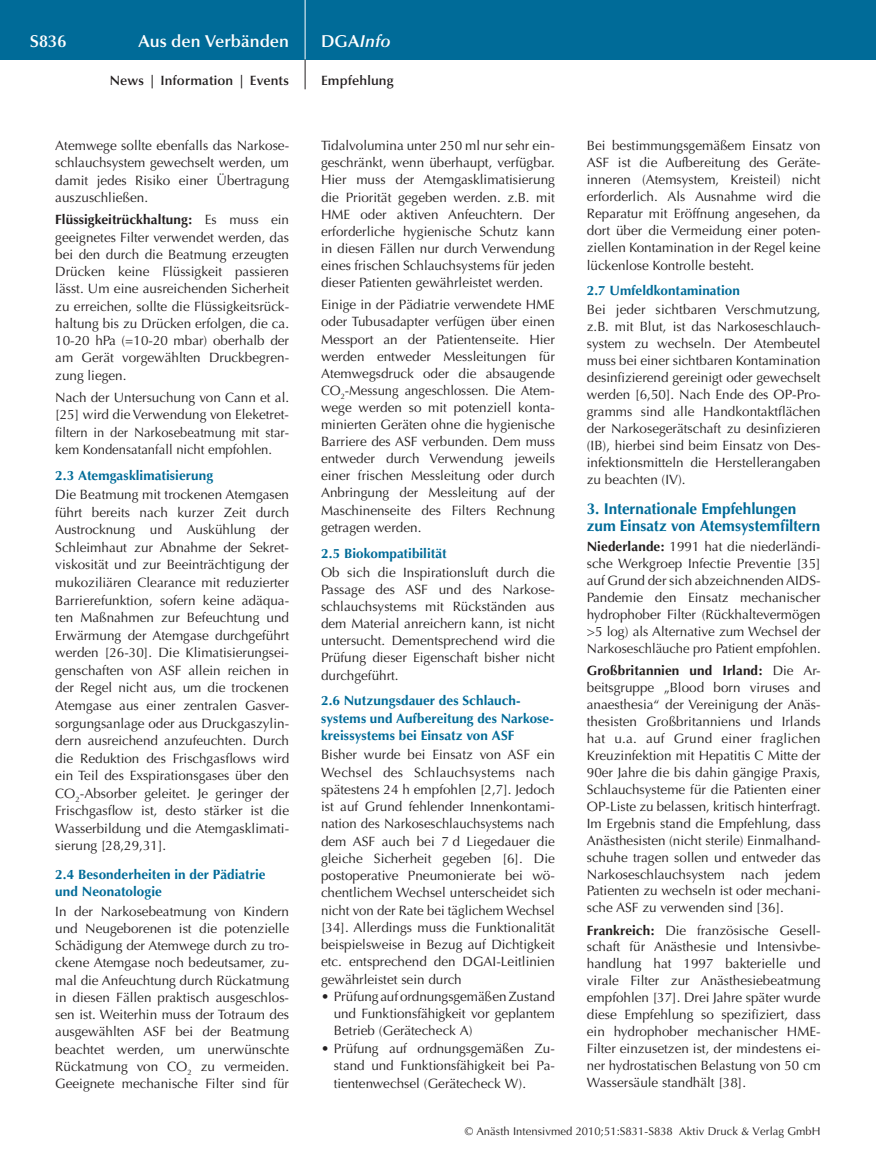
<style>
.page{position:relative;width:876px;height:1174px;background:#fff}
.page>*{position:absolute;margin:0;border:0;box-sizing:border-box;transform-origin:0 0}
.t1{font:600 17.25px "Optima";color:#fff}
.t2{font:italic 600 17.25px "Optima";color:#fff}
.t3{font:700 15.75px/17.4px "Optima";color:#006b98}
.t4{font:13.5px/17.2px "Optima";color:#231f20;text-align:justify}
.t5{font:700 13.5px/17.4px "Optima";letter-spacing:.005em;color:#006b98}
.t6{font:600 13.5px "Optima";letter-spacing:.01em;color:#231f20}
.t7{font:11.25px "Optima";letter-spacing:.005em;color:#231f20}
.s1{font-style:normal}
.s2{font-weight:700}
</style>
<div class="page">
<div style="left:0;top:0;width:876px;height:60px;background:#006b98"></div>
<hr style="left:305px;top:0;width:1px;height:60px;background:#fff">
<svg style="left:305px;top:60px;width:1px;height:29px"></svg>
<p class="t1" style="left:30px;top:31px;width:38px">S836</p>
<p class="t1" style="left:138px;top:31px;width:152px">Aus den Verbänden</p>
<p class="t2" style="left:321px;top:31px;width:71px"><span class="s1">DGA</span>Info</p>
<p class="t6" style="left:110px;top:73px;width:181px">News | Information | Events</p>
<p class="t6" style="left:321px;top:73px;width:74px">Empfehlung</p>
<p class="t4" style="left:55px;top:137px;width:235px">Atemwege sollte ebenfalls das Narkose&shy;schlauchsystem gewechselt werden, um damit jedes Risiko einer Übertragung auszuschließen.</p>
<p class="t4" style="left:55px;top:211px;width:235px"><span class="s2">Flüssigkeitrückhaltung:</span> Es muss ein geeignetes Filter verwendet werden, das bei den durch die Beatmung erzeugten Drücken keine Flüssigkeit passieren lässt. Um eine ausreichenden Sicherheit zu erreichen, sollte die Flüssigkeitsrück&shy;haltung bis zu Drücken erfolgen, die ca.<br>10-20 hPa (=10-20 mbar) oberhalb der am Gerät vorgewählten Druckbegren&shy;zung liegen.</p>
<p class="t4" style="left:55px;top:389px;width:235px">Nach der Untersuchung von Cann et al. [25] wird die Verwendung von Eleketret&shy;filtern in der Narkosebeatmung mit star&shy;kem Kondensatanfall nicht empfohlen.</p>
<p class="t5" style="left:55px;top:466px;width:159px">2.3 Atemgasklimatisierung</p>
<p class="t4" style="left:55px;top:486px;width:235px">Die Beatmung mit trockenen Atemgasen führt bereits nach kurzer Zeit durch Austrocknung und Auskühlung der Schleimhaut zur Abnahme der Sekret&shy;viskosität und zur Beeinträchtigung der mukoziliären Clearance mit reduzierter Barrierefunktion, sofern keine adäqua&shy;ten Maßnahmen zur Befeuchtung und Erwärmung der Atemgase durchgeführt werden [26-30]. Die Klimatisierungsei&shy;genschaften von ASF allein reichen in der Regel nicht aus, um die trockenen Atemgase aus einer zentralen Gasver&shy;sorgungsanlage oder aus Druckgaszylin&shy;dern ausreichend anzufeuchten. Durch die Reduktion des Frischgasflows wird ein Teil des Exspirationsgases über den CO<sub>2</sub>-Absorber geleitet. Je geringer der Frischgasflow ist, desto stärker ist die Wasserbildung und die Atemgasklimati&shy;sierung [28,29,31].</p>
<p class="t5" style="left:55px;top:865px;width:212px">2.4 Besonderheiten in der Pädiatrie und Neonatologie</p>
<p class="t4" style="left:55px;top:902px;width:235px">In der Narkosebeatmung von Kindern und Neugeborenen ist die potenzielle Schädigung der Atemwege durch zu tro&shy;ckene Atemgase noch bedeutsamer, zu&shy;mal die Anfeuchtung durch Rückatmung in diesen Fällen praktisch ausgeschlos&shy;sen ist. Weiterhin muss der Totraum des ausgewählten ASF bei der Beatmung beachtet werden, um unerwünschte Rückatmung von CO<sub>2</sub> zu vermeiden.<br>Geeignete mechanische Filter sind für</p>
<p class="t4" style="left:321px;top:137px;width:235px">Tidalvolumina unter 250 ml nur sehr ein&shy;geschränkt, wenn überhaupt, verfügbar.<br>Hier muss der Atemgasklimatisierung die Priorität gegeben werden. z.B. mit HME oder aktiven Anfeuchtern. Der erforderliche hygienische Schutz kann in diesen Fällen nur durch Verwendung eines frischen Schlauchsystems für jeden dieser Patienten gewährleistet werden.</p>
<p class="t4" style="left:321px;top:296px;width:235px;text-align:left">Einige in der Pädiatrie verwendete HME oder Tubusadapter verfügen über einen Messport an der Patientenseite. Hier werden entweder Messleitungen für Atemwegsdruck oder die absaugende CO<sub>2</sub>-Messung angeschlossen. Die Atem-‑ wege werden so mit potenziell konta&shy;minierten Geräten ohne die hygienische Barriere des ASF verbunden. Dem muss entweder durch Verwendung jeweils einer frischen Messleitung oder durch Anbringung der Messleitung auf der Maschinenseite des Filters Rechnung getragen werden.</p>
<p class="t5" style="left:321px;top:544px;width:127px">2.5 Biokompatibilität</p>
<p class="t4" style="left:321px;top:564px;width:235px">Ob sich die Inspirationsluft durch die Passage des ASF und des Narkose&shy;schlauchsystems mit Rückständen aus dem Material anreichern kann, ist nicht untersucht. Dementsprechend wird die Prüfung dieser Eigenschaft bisher nicht durchgeführt.</p>
<p class="t5" style="left:321px;top:692px;width:234px">2.6 Nutzungsdauer des Schlauch&shy;systems und Aufbereitung des Narkose&shy;kreissystems bei Einsatz von ASF</p>
<p class="t4" style="left:321px;top:746px;width:235px">Bisher wurde bei Einsatz von ASF ein Wechsel des Schlauchsystems nach spätestens 24 h empfohlen [2,7]. Jedoch ist auf Grund fehlender Innenkontami&shy;nation des Narkoseschlauchsystems nach dem ASF auch bei 7 d Liegedauer die gleiche Sicherheit gegeben [6]. Die postoperative Pneumonierate bei wö&shy;chentlichem Wechsel unterscheidet sich nicht von der Rate bei täglichem Wechsel [34]. Allerdings muss die Funktionalität beispielsweise in Bezug auf Dichtigkeit etc. entsprechend den DGAI-Leitlinien gewährleistet sein durch</p>
<p class="t4" style="left:334px;top:988px;width:223px;text-indent:-13px">• Prüfung auf ordnungsgemäßen Zustand und Funktionsfähigkeit vor geplantem Betrieb (Gerätecheck A)</p>
<p class="t4" style="left:334px;top:1039px;width:221px;text-indent:-13px">• Prüfung auf ordnungsgemäßen Zu&shy;stand und Funktionsfähigkeit bei Pa&shy;tientenwechsel (Gerätecheck W).</p>
<p class="t4" style="left:587px;top:137px;width:235px">Bei bestimmungsgemäßem Einsatz von ASF ist die Aufbereitung des Geräte&shy;inneren (Atemsystem, Kreisteil) nicht erforderlich. Als Ausnahme wird die Reparatur mit Eröffnung angesehen, da dort über die Vermeidung einer poten&shy;ziellen Kontamination in der Regel keine lückenlose Kontrolle besteht.</p>
<p class="t5" style="left:587px;top:282px;width:155px">2.7 Umfeldkontamination</p>
<p class="t4" style="left:587px;top:301px;width:235px">Bei jeder sichtbaren Verschmutzung, z.B. mit Blut, ist das Narkoseschlauch&shy;system zu wechseln. Der Atembeutel muss bei einer sichtbaren Kontamination desinfizierend gereinigt oder gewechselt werden [6,50]. Nach Ende des OP-Pro&shy;gramms sind alle Handkontaktflächen der Narkosegerätschaft zu desinfizieren (IB), hierbei sind beim Einsatz von Des&shy;infektionsmitteln die Herstellerangaben zu beachten (IV).</p>
<p class="t3" style="left:587px;top:500px;width:235px">3. Internationale Empfehlungen zum Einsatz von Atemsystemfiltern</p>
<p class="t4" style="left:587px;top:538px;width:235px"><span class="s2">Niederlande:</span> 1991 hat die niederländi&shy;sche Werkgroep Infectie Preventie [35] auf Grund der sich abzeichnenden AIDS-Pandemie den Einsatz mechanischer hydrophober Filter (Rückhaltevermögen &gt;5 log) als Alternative zum Wechsel der Narkoseschläuche pro Patient empfohlen.</p>
<p class="t4" style="left:587px;top:662px;width:235px"><span class="s2">Großbritannien und Irland:</span> Die Ar&shy;beitsgruppe „Blood born viruses and anaesthesia“ der Vereinigung der Anäs&shy;thesisten Großbritanniens und Irlands hat u.a. auf Grund einer fraglichen Kreuzinfektion mit Hepatitis C Mitte der 90er Jahre die bis dahin gängige Praxis, Schlauchsysteme für die Patienten einer OP-Liste zu belassen, kritisch hinterfragt.<br>Im Ergebnis stand die Empfehlung, dass Anästhesisten (nicht sterile) Einmalhand&shy;schuhe tragen sollen und entweder das Narkoseschlauchsystem nach jedem Patienten zu wechseln ist oder mechani&shy;sche ASF zu verwenden sind [36].</p>
<p class="t4" style="left:587px;top:921px;width:235px;text-align:left"><span class="s2">Frankreich:</span> Die französische Gesell-‑ schaft für Anästhesie und Intensivbe&shy;handlung hat 1997 bakterielle und virale Filter zur Anästhesiebeatmung empfohlen [37]. Drei Jahre später wurde diese Empfehlung so spezifiziert, dass ein hydrophober mechanischer HME-Filter einzusetzen ist, der mindestens ei-‑ ner hydrostatischen Belastung von 50 cm Wassersäule standhält [38].</p>
<p class="t7" style="left:465px;top:1125px;width:357px">© Anästh Intensivmed 2010;51:S831-S838 Aktiv Druck &amp; Verlag GmbH</p>
</div>
